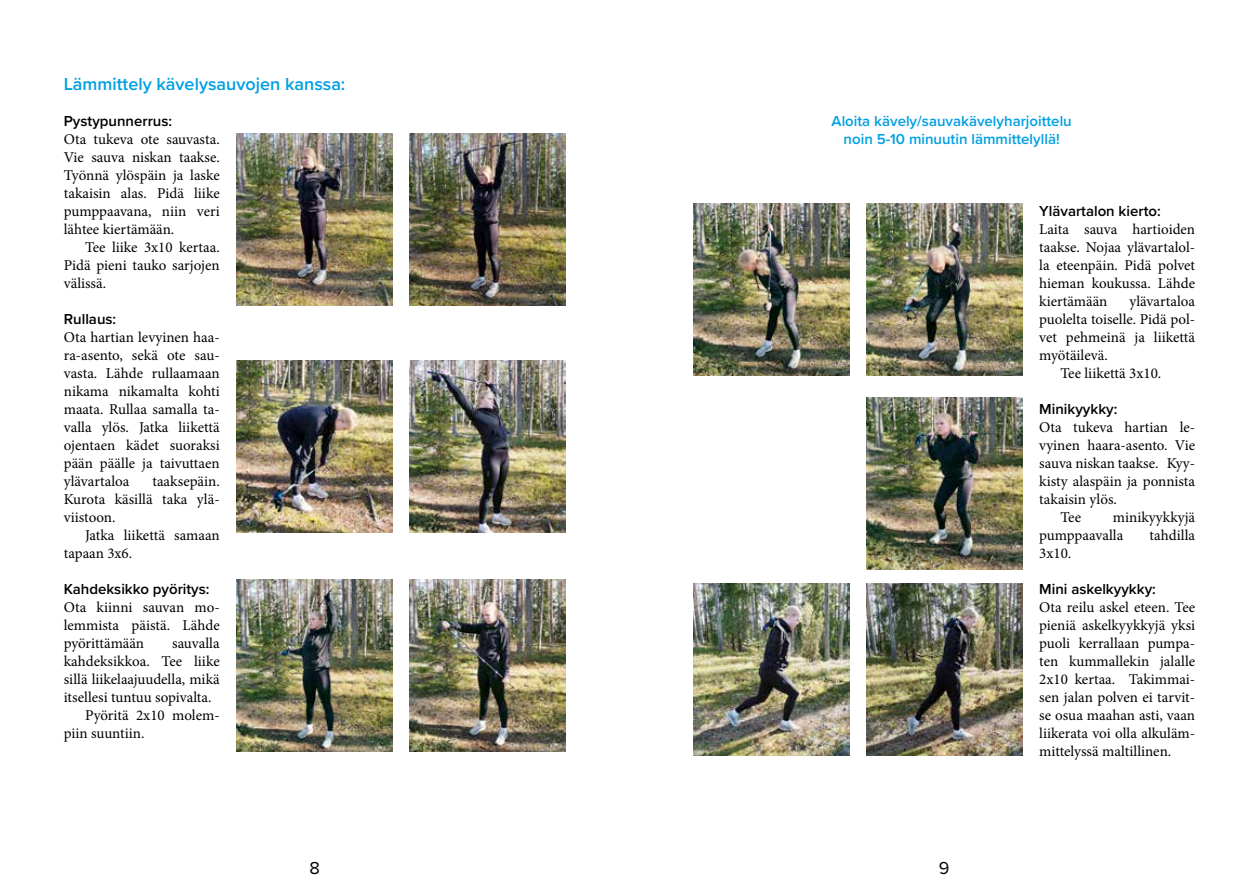
<style>
.page{position:relative;width:1259px;height:893px;background:#fff}
.page>*{position:absolute;margin:0;border:0;box-sizing:border-box;transform-origin:0 0}
.t1{font:600 18px "Proxima Nova";color:#009fe3}
.t2{font:18px "Proxima Nova";color:#000}
.t3{font:15px/18px "Minion Pro";color:#000;text-align:justify}
.t4{font:600 15px "Proxima Nova";color:#000}
.t5{font:600 15px/18px "Proxima Nova";color:#009fe3;text-align:center}
</style>
<div class="page">
<img style="left:866px;top:397px;width:156px;height:172px">
<img style="left:693px;top:583px;width:156px;height:172px">
<img style="left:866px;top:583px;width:156px;height:172px">
<img style="left:237px;top:133px;width:156px;height:172px">
<img style="left:410px;top:133px;width:156px;height:172px">
<img style="left:237px;top:360px;width:156px;height:173px">
<img style="left:410px;top:360px;width:156px;height:173px">
<img style="left:237px;top:580px;width:156px;height:172px">
<img style="left:410px;top:580px;width:156px;height:172px">
<img style="left:693px;top:204px;width:156px;height:172px">
<img style="left:866px;top:204px;width:156px;height:172px">
<p class="t1" style="left:64px;top:71px;width:283px">Lämmittely kävelysauvojen kanssa:</p>
<p class="t4" style="left:64px;top:110px;width:110px">Pystypunnerrus:</p>
<p class="t3" style="left:64px;top:130px;width:157px">Ota tukeva ote sauvasta.<br>Vie sauva niskan taakse.<br>Työnnä ylöspäin ja laske takaisin alas. Pidä liike pumppaavana, niin veri lähtee kiertämään.</p>
<p class="t3" style="left:64px;top:238px;width:157px;text-indent:21px">Tee liike 3x10 kertaa.<br>Pidä pieni tauko sarjojen välissä.</p>
<p class="t4" style="left:64px;top:308px;width:54px">Rullaus:</p>
<p class="t3" style="left:64px;top:328px;width:157px">Ota hartian levyinen haa&shy;ra-asento, sekä ote sau&shy;vasta. Lähde rullaamaan nikama nikamalta kohti maata. Rullaa samalla ta&shy;valla ylös. Jatka liikettä ojentaen kädet suoraksi pään päälle ja taivuttaen ylävartaloa</p>
<p class="t3" style="left:64px;top:472px;width:157px;text-indent:89px">taaksepäin.<br>Kurota käsillä taka ylä&shy;viistoon.</p>
<p class="t3" style="left:64px;top:526px;width:157px;text-indent:21px">Jatka liikettä samaan tapaan 3x6.</p>
<p class="t4" style="left:64px;top:578px;width:147px">Kahdeksikko pyöritys:</p>
<p class="t3" style="left:64px;top:598px;width:157px">Ota kiinni sauvan mo&shy;lemmista päistä. Lähde pyörittämään</p>
<p class="t3" style="left:172px;top:634px;width:49px">sauvalla</p>
<p class="t3" style="left:64px;top:652px;width:157px">kahdeksikkoa. Tee liike</p>
<p class="t3" style="left:64px;top:670px;width:157px">sillä liikelaajuudella, mikä</p>
<p class="t3" style="left:64px;top:688px;width:149px">itsellesi tuntuu sopivalta.</p>
<p class="t3" style="left:85px;top:706px;width:136px">Pyöritä 2x10 molem-</p>
<p class="t3" style="left:64px;top:724px;width:82px">piin suuntiin.</p>
<p class="t5" style="left:831px;top:112px;width:242px">Aloita kävely/sauvakävelyharjoittelu noin 5-10 minuutin lämmittelyllä!</p>
<p class="t4" style="left:1039px;top:200px;width:123px">Ylävartalon kierto:</p>
<p class="t3" style="left:1039px;top:220px;width:157px">Laita sauva hartioiden taakse. Nojaa ylävartalol&shy;la eteenpäin. Pidä polvet hieman koukussa. Lähde kiertämään</p>
<p class="t3" style="left:1129px;top:292px;width:67px">ylävartaloa</p>
<p class="t3" style="left:1039px;top:310px;width:157px">puolelta toiselle. Pidä pol-</p>
<p class="t3" style="left:1039px;top:328px;width:157px">vet pehmeinä ja liikettä</p>
<p class="t3" style="left:1039px;top:346px;width:70px">myötäilevä.</p>
<p class="t3" style="left:1060px;top:364px;width:102px">Tee liikettä 3x10.</p>
<p class="t4" style="left:1039px;top:398px;width:80px">Minikyykky:</p>
<p class="t3" style="left:1039px;top:418px;width:157px">Ota tukeva hartian le-</p>
<p class="t3" style="left:1039px;top:436px;width:157px">vyinen haara-asento. Vie</p>
<p class="t3" style="left:1039px;top:454px;width:157px">sauva niskan taakse. Kyy-</p>
<p class="t3" style="left:1039px;top:472px;width:157px">kisty alaspäin ja ponnista</p>
<p class="t3" style="left:1039px;top:490px;width:79px">takaisin ylös.</p>
<p class="t3" style="left:1060px;top:508px;width:22px">Tee</p>
<p class="t3" style="left:1039px;top:508px;width:157px;text-indent:74px">minikyykkyjä pumppaavalla</p>
<p class="t3" style="left:1149px;top:526px;width:47px">tahdilla</p>
<p class="t3" style="left:1039px;top:544px;width:34px">3x10.</p>
<p class="t4" style="left:1039px;top:578px;width:118px">Mini askelkyykky:</p>
<p class="t3" style="left:1039px;top:598px;width:157px">Ota reilu askel eteen. Tee pieniä askelkyykkyjä yksi puoli kerrallaan pumpa&shy;ten kummallekin jalalle 2x10 kertaa. Takimmai&shy;sen jalan polven ei tarvit&shy;se osua maahan asti, vaan liikerata voi olla alkuläm&shy;mittelyssä maltillinen.</p>
<p class="t2" style="left:309px;top:855px;width:12px">8</p>
<p class="t2" style="left:939px;top:855px;width:12px">9</p>
</div>
